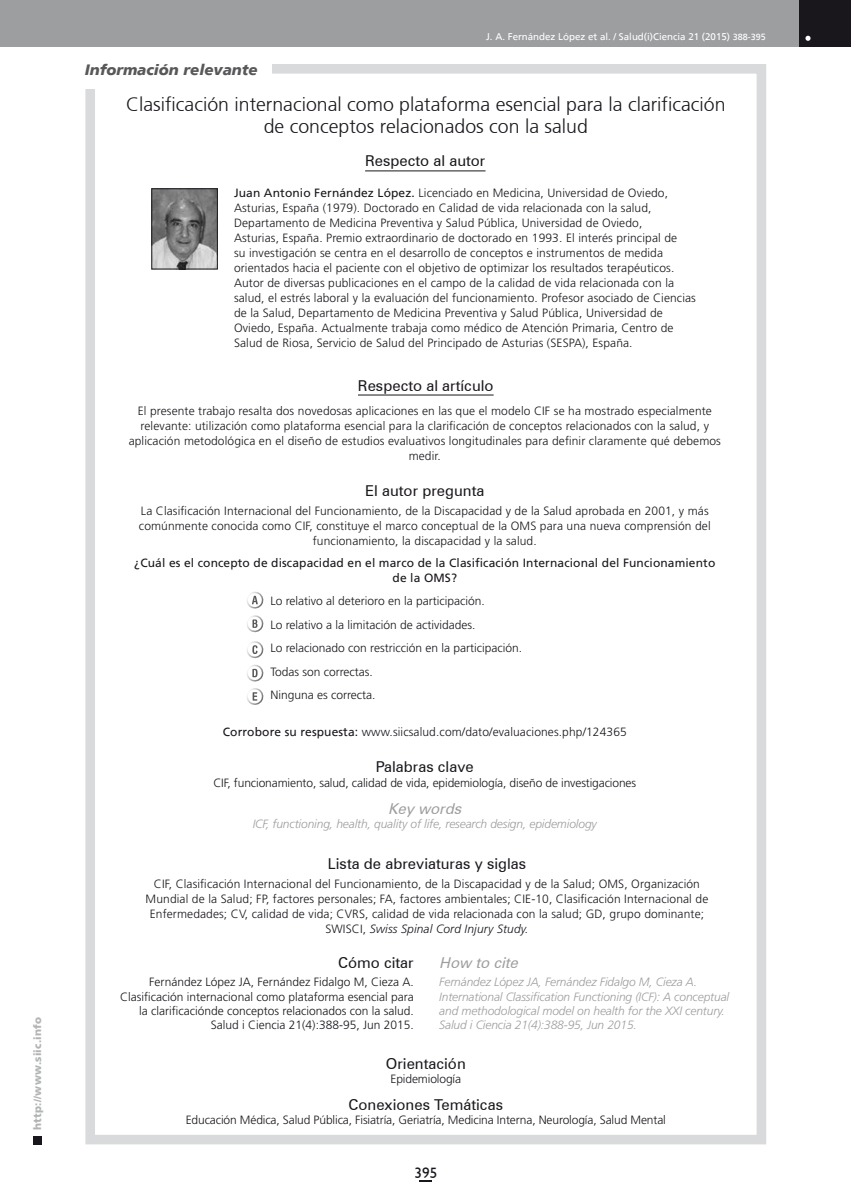
<style>
.page{position:relative;width:851px;height:1191px;background:#fff}
.page>*{position:absolute;margin:0;border:0;box-sizing:border-box;transform-origin:0 0}
.t1{font:300 19.5px/22.5px "Frutiger";color:#1a171c;text-align:center}
.t2{font:15px "Zurich BT";color:#1a171c}
.t3{font:italic 900 15px "Frutiger";color:#58585a}
.t4{font:italic 15px "Zurich BT";color:#9d9ea0}
.t5{font:15px "Humanist 521 BT";color:#1a171c}
.t6{font:300 12px/15px "Frutiger LT Std";letter-spacing:.01em;color:#1a171c;text-align:center}
.t7{font:italic 300 12px/14.4px "Frutiger LT Std";letter-spacing:-.01em;color:#9d9ea0}
.t8{font:300 12px "Frutiger LT Std";letter-spacing:-.01em;color:#1a171c}
.t9{font:12px/15px "Frutiger LT Std";letter-spacing:.01em;color:#1a171c;text-align:center}
.t10{font:900 10.5px "Frutiger";letter-spacing:.015em;color:#b1b3b4}
.t11{font:9.75px "Frutiger";color:#fff}
.s1{font-size:9px}
.s2{font-weight:400}
.s3{font-family:"Frutiger";font-weight:400}
.s4{font-style:italic}
</style>
<div class="page">
<div style="left:33px;top:1135px;width:9px;height:9px;background:#1a171c"></div>
<div style="left:0;top:0;width:850px;height:47px;background:#9d9ea0"></div>
<div style="left:799px;top:0;width:51px;height:47px;background:#1a171c"></div>
<svg style="left:805px;top:36px;width:5px;height:5px"></svg>
<svg style="left:419px;top:1180px;width:13px;height:1px"></svg>
<div style="left:85px;top:64px;width:681px;height:1080px;border:10px solid #d9dadb"></div>
<svg style="left:247px;top:591px;width:17px;height:114px"></svg>
<hr style="left:358px;top:394px;width:135px;height:1px;background:#1a171c">
<div style="left:85px;top:63px;width:187px;height:26px;background:#fff"></div>
<img style="left:153px;top:190px;width:62px;height:77px">
<div style="left:151px;top:188px;width:66px;height:81px;border:1px solid #1a171c"></div>
<hr style="left:365px;top:170px;width:120px;height:1px;background:#1a171c">
<p class="t10" style="left:31px;top:1129px;width:114px;rotate:-90deg">http://www.siic.info</p>
<p class="t11" style="left:486px;top:31px;width:281px">J. A. Fernández López et al. / Salud(i)Ciencia 21 (2015) <span class="s1">388-395</span></p>
<p class="t3" style="left:85px;top:61px;width:174px">Información relevante</p>
<h1 class="t1" style="left:126px;top:92px;width:601px">Clasificación internacional como plataforma esencial para la clarificación de conceptos relacionados con la salud</h1>
<p class="t2" style="left:365px;top:152px;width:122px">Respecto al autor</p>
<p class="t6" style="left:234px;top:185px;width:463px;text-align:left"><span class="s2">Juan Antonio Fernández López.</span> Licenciado en Medicina, Universidad de Oviedo, Asturias, España (1979). Doctorado en Calidad de vida relacionada con la salud, Departamento de Medicina Preventiva y Salud Pública, Universidad de Oviedo,<br>Asturias, España. Premio extraordinario de doctorado en 1993. El interés principal de<br>su investigación se centra en el desarrollo de conceptos e instrumentos de medida orientados hacia el paciente con el objetivo de optimizar los resultados terapéuticos.<br>Autor de diversas publicaciones en el campo de la calidad de vida relacionada con la salud, el estrés laboral y la evaluación del funcionamiento. Profesor asociado de Ciencias de la Salud, Departamento de Medicina Preventiva y Salud Pública, Universidad de Oviedo, España. Actualmente trabaja como médico de Atención Primaria, Centro de Salud de Riosa, Servicio de Salud del Principado de Asturias (SESPA), España.</p>
<p class="t2" style="left:358px;top:376px;width:137px">Respecto al artículo</p>
<p class="t6" style="left:129px;top:404px;width:593px">El presente trabajo resalta dos novedosas aplicaciones en las que el modelo CIF se ha mostrado especialmente relevante: utilización como plataforma esencial para la clarificación de conceptos relacionados con la salud, y aplicación metodológica en el diseño de estudios evaluativos longitudinales para definir claramente qué debemos medir.</p>
<p class="t2" style="left:365px;top:482px;width:121px">El autor pregunta</p>
<p class="t6" style="left:139px;top:504px;width:573px">La Clasificación Internacional del Funcionamiento, de la Discapacidad y de la Salud aprobada en 2001, y más comúnmente conocida como CIF, constituye el marco conceptual de la OMS para una nueva comprensión del funcionamiento, la discapacidad y la salud.</p>
<p class="t9" style="left:134px;top:555px;width:582px">¿Cuál es el concepto de discapacidad en el marco de la Clasificación Internacional del Funcionamiento de la OMS?</p>
<p class="t6" style="left:270px;top:589px;width:253px;line-height:23.5px;text-align:left">Lo relativo al deterioro en la participación.<br>Lo relativo a la limitación de actividades.<br>Lo relacionado con restricción en la participación.<br>Todas son correctas.<br>Ninguna es correcta.</p>
<p class="t6" style="left:223px;top:724px;width:405px"><span class="s3">Corrobore su respuesta:</span> www.siicsalud.com/dato/evaluaciones.php/124365</p>
<p class="t2" style="left:376px;top:758px;width:99px">Palabras clave</p>
<p class="t8" style="left:213px;top:776px;width:424px">CIF, funcionamiento, salud, calidad de vida, epidemiología, diseño de investigaciones</p>
<p class="t4" style="left:388px;top:799px;width:79px">Key words</p>
<p class="t7" style="left:253px;top:817px;width:345px">ICF, functioning, health, quality of life, research design, epidemiology</p>
<p class="t2" style="left:328px;top:854px;width:200px">Lista de abreviaturas y siglas</p>
<p class="t6" style="left:146px;top:876px;width:564px">CIF, Clasificación Internacional del Funcionamiento, de la Discapacidad y de la Salud; OMS, Organización Mundial de la Salud; FP, factores personales; FA, factores ambientales; CIE-10, Clasificación Internacional de Enfermedades; CV, calidad de vida; CVRS, calidad de vida relacionada con la salud; GD, grupo dominante; SWISCI, <span class="s4">Swiss Spinal Cord Injury Study.</span></p>
<p class="t2" style="left:338px;top:953px;width:77px">Cómo citar</p>
<p class="t6" style="left:120px;top:975px;width:295px;line-height:14.4px;text-align:right">Fernández López JA, Fernández Fidalgo M, Cieza A.<br>Clasificación internacional como plataforma esencial para la clarificaciónde conceptos relacionados con la salud.<br>Salud i Ciencia 21(4):388-95, Jun 2015.</p>
<p class="t4" style="left:439px;top:953px;width:84px">How to cite</p>
<p class="t7" style="left:439px;top:975px;width:291px">Fernández López JA, Fernández Fidalgo M, Cieza A.<br>International Classification Functioning (ICF): A conceptual and methodological model on health for the XXI century.<br>Salud i Ciencia 21(4):388-95, Jun 2015.</p>
<p class="t2" style="left:386px;top:1054px;width:82px">Orientación</p>
<p class="t8" style="left:390px;top:1072px;width:72px">Epidemiología</p>
<p class="t2" style="left:348px;top:1095px;width:156px">Conexiones Temáticas</p>
<p class="t8" style="left:186px;top:1113px;width:481px">Educación Médica, Salud Pública, Fisiatría, Geriatría, Medicina Interna, Neurología, Salud Mental</p>
<p class="t5" style="left:414px;top:1163px;width:24px">395</p>
</div>
